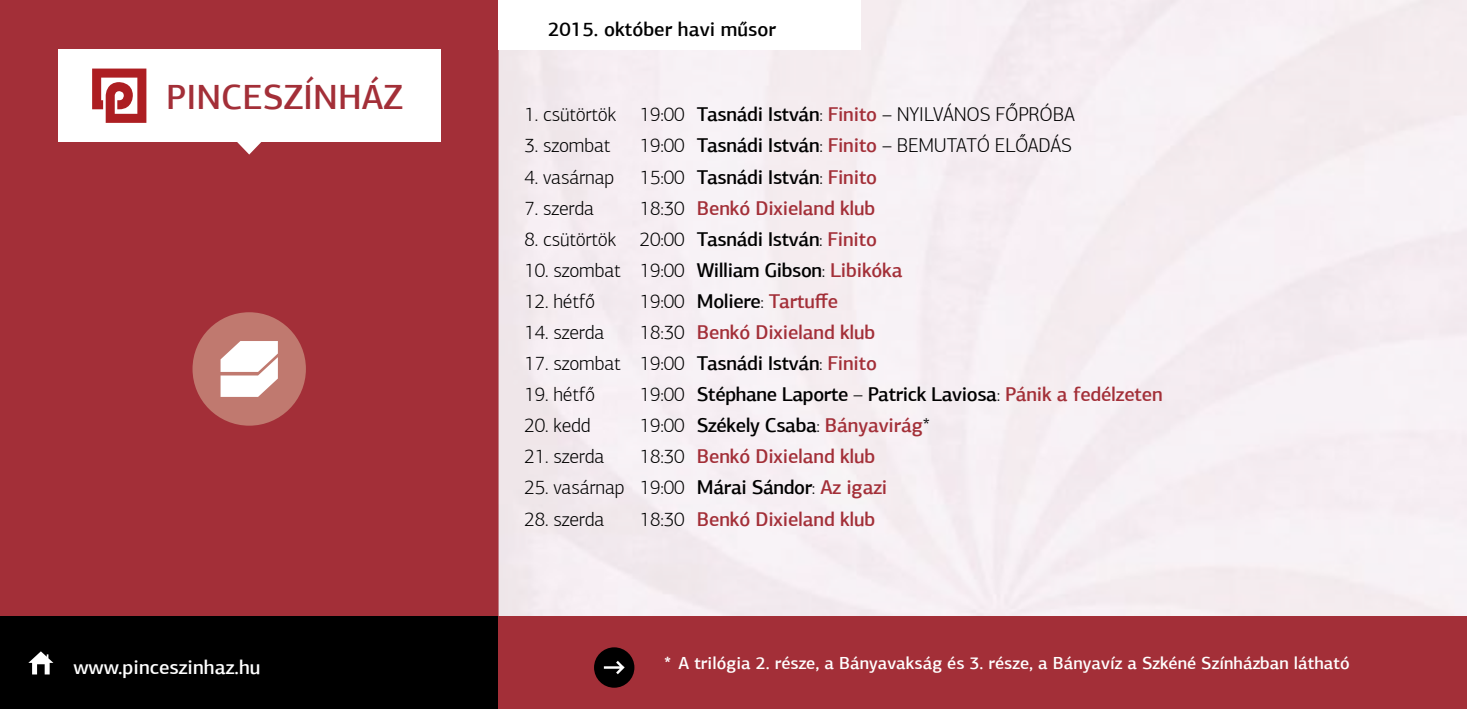
<style>
.page{position:relative;width:1467px;height:709px;background:#fff}
.page>*{position:absolute;margin:0;border:0;box-sizing:border-box;transform-origin:0 0}
.t1{font:500 35px "PF Agora Sans Pro";color:#a32f38}
.t2{font:300 20px "PF Agora Sans Pro";letter-spacing:-.01em;color:#000}
.t3{font:500 20px "PF Agora Sans Pro";letter-spacing:-.01em;color:#a32f38}
.t4{font:500 20px "PF Agora Sans Pro";letter-spacing:-.02em;color:#000}
.t5{font:500 20px "PF Agora Sans Pro";color:#000}
.t6{font:500 20px "PF Agora Sans Pro";color:#fff}
.t7{font:500 17.5px "PF Agora Sans Pro";color:#fff}
.s1{font-weight:500}
.s2{font-weight:500;color:#a32f38}
.s3{font-weight:300}
.s4{color:#a32f38}
.s5{font-weight:300;color:#000}
.s6{color:#000}
</style>
<div class="page">
<div style="left:0;top:0;width:498px;height:709px;background:#a32f38"></div>
<div style="left:193px;top:312px;width:113px;height:113px;background:#c0796f;border-radius:50%"></div>
<svg style="left:221px;top:341px;width:57px;height:56px"></svg>
<div style="left:58px;top:50px;width:383px;height:92px;background:#fff"></div>
<svg style="left:237px;top:142px;width:24px;height:12px"></svg>
<div style="left:0;top:617px;width:498px;height:92px;background:#000"></div>
<svg style="left:28px;top:651px;width:25px;height:23px"></svg>
<svg style="left:92px;top:69px;width:54px;height:54px"></svg>
<div style="left:498px;top:0;width:969px;height:617px;background:#f6eef3"></div>
<div style="left:498px;top:0;width:363px;height:50px;background:#fff"></div>
<div style="left:498px;top:617px;width:969px;height:92px;background:#a32f38"></div>
<div style="left:594px;top:647px;width:40px;height:40px;background:#000;border-radius:50%"></div>
<svg style="left:604px;top:661px;width:21px;height:13px"></svg>
<h1 class="t1" style="left:166px;top:75px;width:40px">Pincesz</h1>
<h1 class="t1" style="left:303px;top:75px;width:33px">ínház</h1>
<p class="t6" style="left:73px;top:655px;width:188px">www.pinceszinhaz.hu</p>
<p class="t5" style="left:548px;top:17px;width:230px">2015. október havi műsor</p>
<p class="t2" style="left:524px;top:103px;width:552px">1. csütörtök 19:00 <span class="s1">Tasnádi István</span>: <span class="s2">Finito</span> – NYILVÁNOS FŐPRÓBA</p>
<p class="t2" style="left:524px;top:134px;width:87px">3. szombat</p>
<p class="t2" style="left:640px;top:134px;width:434px">19:00 <span class="s1">Tasnádi István</span>: <span class="s2">Finito</span> – BEMUTATÓ ELŐADÁS</p>
<p class="t2" style="left:524px;top:165px;width:91px">4. vasárnap</p>
<p class="t4" style="left:640px;top:164px;width:239px"><span class="s3">15:00</span> Tasnádi István<span class="s3">:</span> <span class="s4">Finito</span></p>
<p class="t2" style="left:524px;top:196px;width:71px">7. szerda</p>
<p class="t3" style="left:640px;top:195px;width:237px"><span class="s5">18:30</span> Benkó Dixieland klub</p>
<p class="t2" style="left:524px;top:227px;width:354px">8. csütörtök 20:00 <span class="s1">Tasnádi István</span>: <span class="s2">Finito</span></p>
<p class="t2" style="left:524px;top:258px;width:380px">10. szombat 19:00 <span class="s1">William Gibson</span>: <span class="s2">Libikóka</span></p>
<p class="t2" style="left:524px;top:290px;width:72px">12. hétfő</p>
<p class="t3" style="left:640px;top:289px;width:200px"><span class="s5">19:00</span> <span class="s6">Moliere</span><span class="s5">:</span> Tartuffe</p>
<p class="t2" style="left:524px;top:321px;width:82px">14. szerda</p>
<p class="t3" style="left:640px;top:320px;width:237px"><span class="s5">18:30</span> Benkó Dixieland klub</p>
<p class="t2" style="left:524px;top:352px;width:354px">17. szombat 19:00 <span class="s1">Tasnádi István</span>: <span class="s2">Finito</span></p>
<p class="t2" style="left:524px;top:383px;width:72px">19. hétfő</p>
<p class="t4" style="left:640px;top:382px;width:524px"><span class="s3">19:00</span> Stéphane Laporte <span class="s3">–</span> Patrick Laviosa<span class="s3">:</span> <span class="s4">Pánik a fedélzeten</span></p>
<p class="t2" style="left:524px;top:414px;width:68px">20. kedd</p>
<p class="t4" style="left:640px;top:413px;width:292px"><span class="s3">19:00</span> Székely Csaba<span class="s3">:</span> <span class="s4">Bányavirág</span><span class="s3">*</span></p>
<p class="t2" style="left:524px;top:445px;width:82px">21. szerda</p>
<p class="t3" style="left:640px;top:444px;width:237px"><span class="s5">18:30</span> Benkó Dixieland klub</p>
<p class="t2" style="left:524px;top:476px;width:364px">25. vasárnap 19:00 <span class="s1">Márai Sándor</span>: <span class="s2">Az igazi</span></p>
<p class="t2" style="left:524px;top:507px;width:82px">28. szerda</p>
<p class="t3" style="left:640px;top:506px;width:237px"><span class="s5">18:30</span> Benkó Dixieland klub</p>
<p class="t7" style="left:664px;top:652px;width:687px">* A trilógia 2. része, a Bányavakság és 3. része, a Bányavíz a Szkéné Színházban látható</p>
</div>
